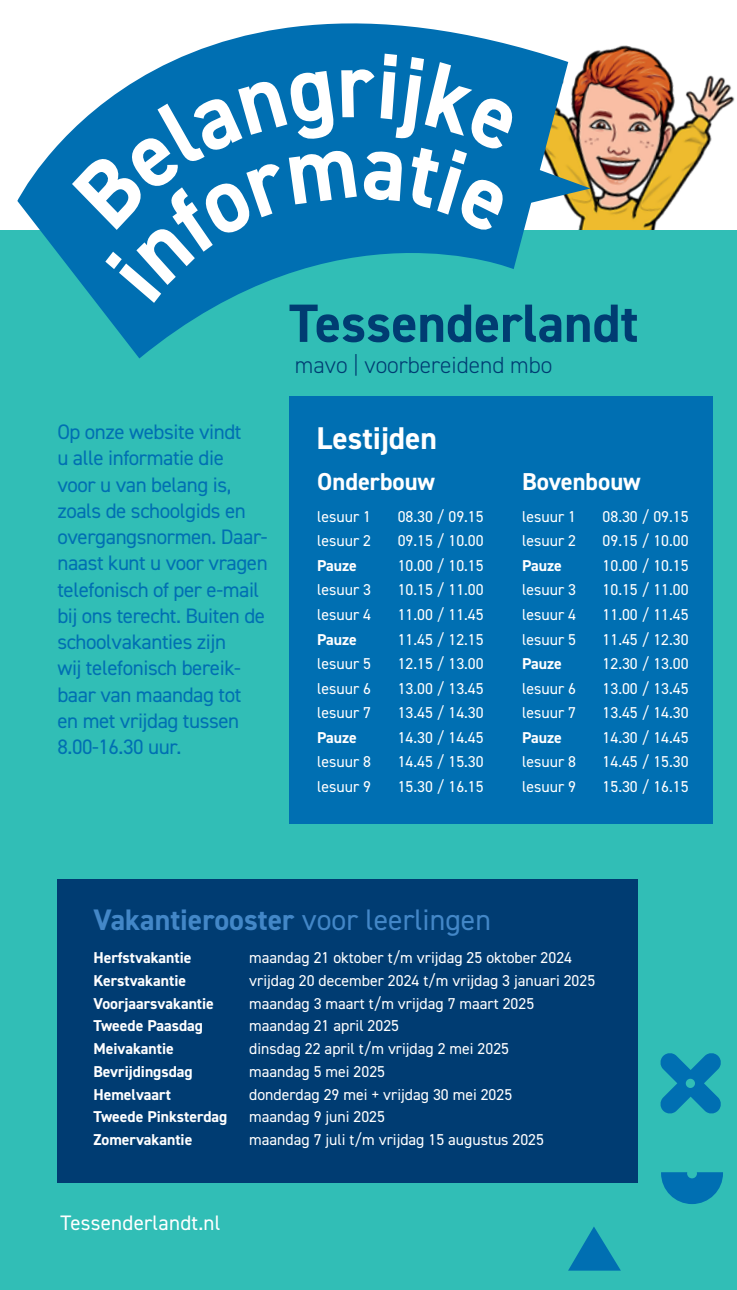
<style>
.page{position:relative;width:737px;height:1290px;background:#fff}
.page>*{position:absolute;margin:0;border:0;box-sizing:border-box;transform-origin:0 0}
.t1{font:700 54.07px "DIN2014";color:#003c72}
.t2{font:700 31.5px "DIN2014";color:#fff}
.t3{font:700 29.75px "DIN2014";color:#4387c7}
.t4{font:700 24.5px "DIN2014";color:#fff}
.t5{font:300 23.28px "DIN2014";color:#003c72}
.t6{font:21px/26.2px "DIN2014";letter-spacing:-.02em;color:#006fb2}
.t7{font:21px "DIN2014";letter-spacing:.01em;color:#fff}
.t8{font:15.75px "DIN2014";color:#fff}
.t9{font:700 15.75px "DIN2014";color:#fff}
.s1{font-weight:400}
</style>
<div class="page">
<img style="left:573px;top:45px;width:164px;height:186px">
<div style="left:0;top:231px;width:737px;height:1059px;background:#31beb6"></div>
<div style="left:289px;top:396px;width:424px;height:427px;background:#006fb2"></div>
<div style="left:57px;top:879px;width:581px;height:304px;background:#003c72"></div>
<svg style="left:568px;top:1227px;width:53px;height:43px"></svg>
<svg style="left:661px;top:1172px;width:62px;height:32px"></svg>
<svg style="left:660px;top:1053px;width:61px;height:61px"></svg>
<svg style="left:10px;top:23px;width:563px;height:336px"></svg>
<svg style="left:93px;top:236px;width:420px;height:74px;fill:#006fb2"></svg>
<svg style="left:59px;top:34px;width:464px;height:202px;fill:#006fb2"></svg>
<svg style="left:526px;top:169px;width:65px;height:40px;background:#6f978f"></svg>
<p class="t6" style="left:57px;top:418px;width:212px">Op onze website vindt<br>u alle informatie die<br>voor u van belang is, zoals de schoolgids en overgangsnormen. Daar&shy;naast kunt u voor vragen telefonisch of per e-mail bij ons terecht. Buiten de schoolvakanties zijn<br>wij telefonisch bereik&shy;baar van maandag tot<br>en met vrijdag tussen<br>8.00-16.30 uur.</p>
<h1 class="t1" style="left:289px;top:287px;width:351px">Tessenderlandt</h1>
<h3 class="t5" style="left:295px;top:351px;width:259px">mavo | voorbereidend mbo</h3>
<h2 class="t2" style="left:316px;top:417px;width:122px">Lestijden</h2>
<h3 class="t4" style="left:317px;top:466px;width:119px">Onderbouw</h3>
<p class="t8" style="left:317px;top:507px;width:55px">lesuur 1</p>
<p class="t8" style="left:398px;top:507px;width:87px">08.30 / 09.15</p>
<p class="t8" style="left:317px;top:531px;width:55px">lesuur 2</p>
<p class="t8" style="left:398px;top:531px;width:87px">09.15 / 10.00</p>
<p class="t9" style="left:317px;top:555px;width:41px">Pauze</p>
<p class="t8" style="left:398px;top:556px;width:87px">10.00 / 10.15</p>
<p class="t8" style="left:317px;top:580px;width:55px">lesuur 3</p>
<p class="t8" style="left:398px;top:580px;width:87px">10.15 / 11.00</p>
<p class="t8" style="left:317px;top:605px;width:55px">lesuur 4</p>
<p class="t8" style="left:398px;top:605px;width:87px">11.00 / 11.45</p>
<p class="t9" style="left:317px;top:628px;width:41px">Pauze</p>
<p class="t8" style="left:398px;top:629px;width:87px">11.45 / 12.15</p>
<p class="t8" style="left:317px;top:654px;width:55px">lesuur 5</p>
<p class="t8" style="left:398px;top:654px;width:87px">12.15 / 13.00</p>
<p class="t8" style="left:317px;top:678px;width:55px">lesuur 6</p>
<p class="t8" style="left:398px;top:678px;width:87px">13.00 / 13.45</p>
<p class="t8" style="left:317px;top:703px;width:55px">lesuur 7</p>
<p class="t8" style="left:398px;top:703px;width:87px">13.45 / 14.30</p>
<p class="t9" style="left:317px;top:727px;width:41px">Pauze</p>
<p class="t8" style="left:398px;top:727px;width:87px">14.30 / 14.45</p>
<p class="t8" style="left:317px;top:752px;width:55px">lesuur 8</p>
<p class="t8" style="left:398px;top:752px;width:87px">14.45 / 15.30</p>
<p class="t8" style="left:317px;top:776px;width:55px">lesuur 9</p>
<p class="t8" style="left:398px;top:776px;width:87px">15.30 / 16.15</p>
<h3 class="t4" style="left:522px;top:466px;width:120px">Bovenbouw</h3>
<p class="t8" style="left:522px;top:507px;width:55px">lesuur 1</p>
<p class="t8" style="left:602px;top:507px;width:87px">08.30 / 09.15</p>
<p class="t8" style="left:522px;top:531px;width:55px">lesuur 2</p>
<p class="t8" style="left:602px;top:531px;width:87px">09.15 / 10.00</p>
<p class="t9" style="left:522px;top:555px;width:41px">Pauze</p>
<p class="t8" style="left:602px;top:556px;width:87px">10.00 / 10.15</p>
<p class="t8" style="left:522px;top:580px;width:55px">lesuur 3</p>
<p class="t8" style="left:602px;top:580px;width:87px">10.15 / 11.00</p>
<p class="t8" style="left:522px;top:605px;width:55px">lesuur 4</p>
<p class="t8" style="left:602px;top:605px;width:87px">11.00 / 11.45</p>
<p class="t8" style="left:522px;top:629px;width:55px">lesuur 5</p>
<p class="t8" style="left:602px;top:629px;width:87px">11.45 / 12.30</p>
<p class="t9" style="left:522px;top:653px;width:41px">Pauze</p>
<p class="t8" style="left:602px;top:654px;width:87px">12.30 / 13.00</p>
<p class="t8" style="left:522px;top:678px;width:55px">lesuur 6</p>
<p class="t8" style="left:602px;top:678px;width:87px">13.00 / 13.45</p>
<p class="t8" style="left:522px;top:703px;width:55px">lesuur 7</p>
<p class="t8" style="left:602px;top:703px;width:87px">13.45 / 14.30</p>
<p class="t9" style="left:522px;top:727px;width:41px">Pauze</p>
<p class="t8" style="left:602px;top:727px;width:87px">14.30 / 14.45</p>
<p class="t8" style="left:522px;top:752px;width:55px">lesuur 8</p>
<p class="t8" style="left:602px;top:752px;width:87px">14.45 / 15.30</p>
<p class="t8" style="left:522px;top:776px;width:55px">lesuur 9</p>
<p class="t8" style="left:602px;top:776px;width:87px">15.30 / 16.15</p>
<h3 class="t3" style="left:93px;top:900px;width:399px">Vakantierooster <span class="s1">voor leerlingen</span></h3>
<p class="t9" style="left:93px;top:947px;width:100px">Herfstvakantie</p>
<p class="t8" style="left:249px;top:948px;width:324px">maandag 21 oktober t/m vrijdag 25 oktober 2024</p>
<p class="t9" style="left:93px;top:970px;width:94px">Kerstvakantie</p>
<p class="t8" style="left:249px;top:970px;width:347px">vrijdag 20 december 2024 t/m vrijdag 3 januari 2025</p>
<p class="t9" style="left:93px;top:993px;width:122px">Voorjaarsvakantie</p>
<p class="t8" style="left:249px;top:993px;width:286px">maandag 3 maart t/m vrijdag 7 maart 2025</p>
<p class="t9" style="left:93px;top:1015px;width:111px">Tweede Paasdag</p>
<p class="t8" style="left:249px;top:1016px;width:151px">maandag 21 april 2025</p>
<p class="t9" style="left:93px;top:1038px;width:82px">Meivakantie</p>
<p class="t8" style="left:249px;top:1039px;width:261px">dinsdag 22 april t/m vrijdag 2 mei 2025</p>
<p class="t9" style="left:93px;top:1061px;width:101px">Bevrijdingsdag</p>
<p class="t8" style="left:249px;top:1061px;width:137px">maandag 5 mei 2025</p>
<p class="t9" style="left:93px;top:1083px;width:79px">Hemelvaart</p>
<p class="t8" style="left:249px;top:1084px;width:264px">donderdag 29 mei + vrijdag 30 mei 2025</p>
<p class="t9" style="left:93px;top:1106px;width:135px">Tweede Pinksterdag</p>
<p class="t8" style="left:249px;top:1107px;width:137px">maandag 9 juni 2025</p>
<p class="t9" style="left:93px;top:1129px;width:100px">Zomervakantie</p>
<p class="t8" style="left:249px;top:1130px;width:296px">maandag 7 juli t/m vrijdag 15 augustus 2025</p>
<h3 class="t7" style="left:61px;top:1209px;width:161px">Tessenderlandt.nl</h3>
</div>
